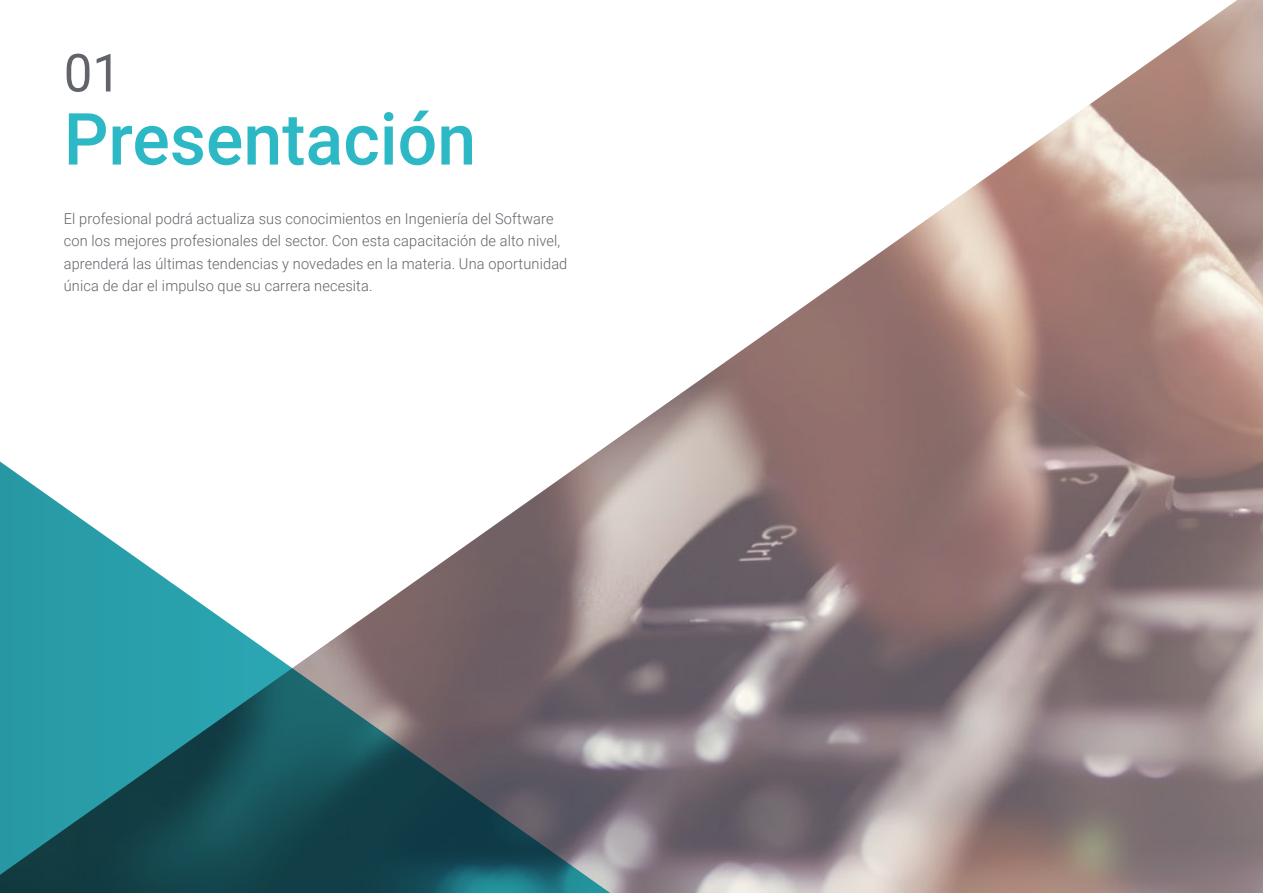
<style>
.page{position:relative;width:1263px;height:893px;background:#fff}
.page>*{position:absolute;margin:0;border:0;box-sizing:border-box;transform-origin:0 0}
.t1{font:500 72px "Roboto";color:#2db8c5}
.t2{font:52.5px "Roboto";color:#61646a}
.t3{font:300 15px/22.5px "Roboto";letter-spacing:.01em;color:#61646a}
</style>
<div class="page">
<img style="left:607px;top:0;width:656px;height:893px">
<svg style="left:0;top:446px;width:640px;height:447px"></svg>
<h2 class="t2" style="left:64px;top:36px;width:59px">01</h2>
<h1 class="t1" style="left:64px;top:89px;width:414px">Presentación</h1>
<p class="t3" style="left:64px;top:207px;width:505px">El profesional podrá actualiza sus conocimientos en Ingeniería del Software con los mejores profesionales del sector. Con esta capacitación de alto nivel, aprenderá las últimas tendencias y novedades en la materia. Una oportunidad única de dar el impulso que su carrera necesita.</p>
</div>
